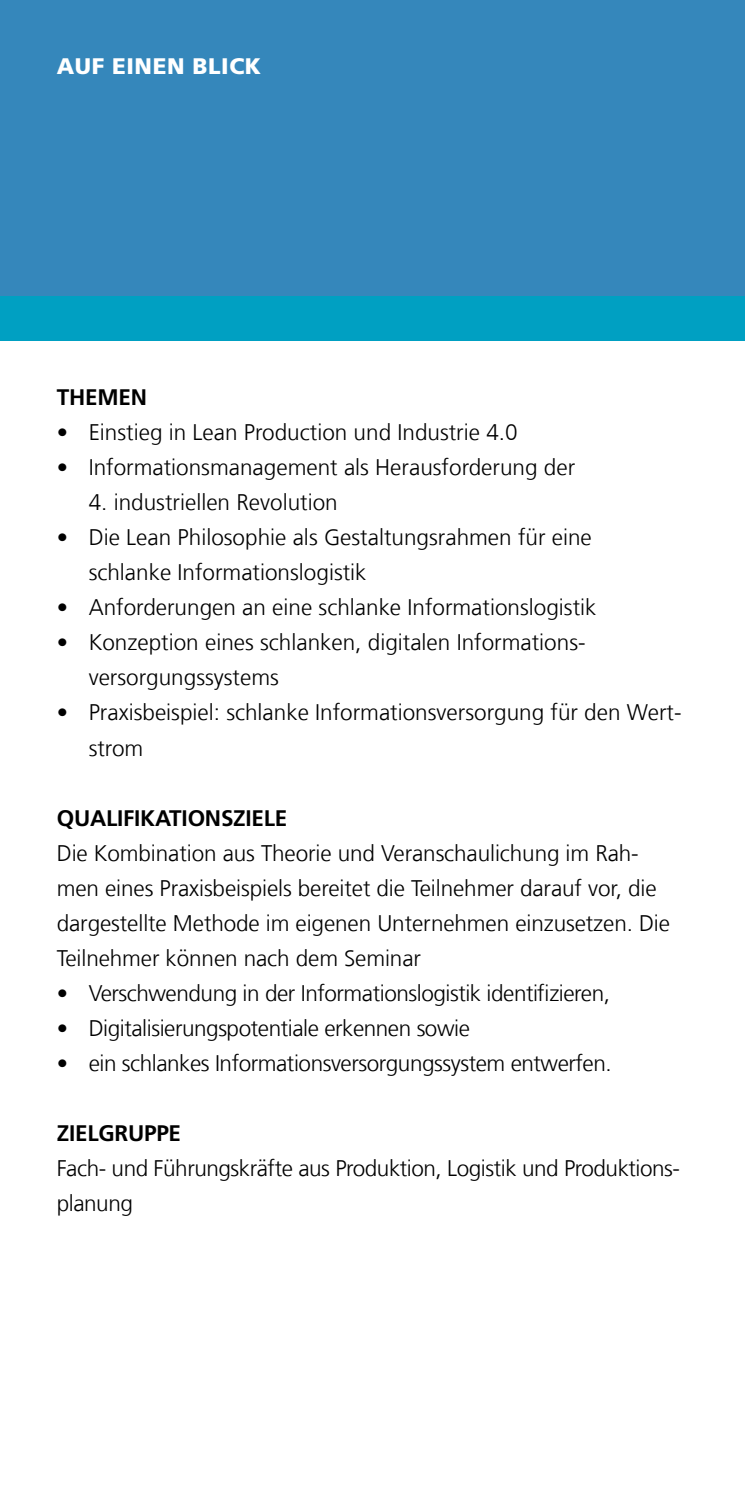
<style>
.page{position:relative;width:745px;height:1489px;background:#fff}
.page>*{position:absolute;margin:0;border:0;box-sizing:border-box;transform-origin:0 0}
.t1{font:300 22.5px/35px "Frutiger LT Com";letter-spacing:-.005em;color:#000}
.t2{font:700 22.5px "Frutiger LT Com";letter-spacing:-.01em;color:#000}
.t3{font:900 22.5px "Frutiger LT Com";letter-spacing:.025em;color:#fff}
</style>
<div class="page">
<div style="left:0;top:0;width:744px;height:340px;background:#3587bb"></div>
<div style="left:0;top:296px;width:744px;height:44px;background:#00a0c2"></div>
<p class="t3" style="left:57px;top:52px;width:206px">AUF EINEN BLICK</p>
<p class="t2" style="left:57px;top:384px;width:92px">THEMEN</p>
<p class="t1" style="left:57px;top:415px;width:462px">• Einstieg in Lean Production und Industrie 4.0</p>
<p class="t1" style="left:57px;top:450px;width:519px">• Informationsmanagement als Herausforderung der</p>
<p class="t1" style="left:89px;top:485px;width:250px">4. industriellen Revolution</p>
<p class="t1" style="left:89px;top:520px;width:504px;text-indent:-32px">• Die Lean Philosophie als Gestaltungsrahmen für eine schlanke Informationslogistik</p>
<p class="t1" style="left:57px;top:590px;width:541px">• Anforderungen an eine schlanke Informationslogistik</p>
<p class="t1" style="left:89px;top:625px;width:498px;text-indent:-32px">• Konzeption eines schlanken, digitalen Informations&shy;versorgungssystems</p>
<p class="t1" style="left:89px;top:695px;width:594px;text-indent:-32px">• Praxisbeispiel: schlanke Informationsversorgung für den Wert&shy;strom</p>
<p class="t2" style="left:57px;top:804px;width:232px">QUALIFIKATIONSZIELE</p>
<p class="t1" style="left:57px;top:835px;width:614px">Die Kombination aus Theorie und Veranschaulichung im Rah&shy;men eines Praxisbeispiels bereitet die Teilnehmer darauf vor, die dargestellte Methode im eigenen Unternehmen einzusetzen. Die Teilnehmer können nach dem Seminar</p>
<p class="t1" style="left:57px;top:975px;width:554px">• Verschwendung in der Informationslogistik identifizieren,</p>
<p class="t1" style="left:57px;top:1010px;width:414px">• Digitalisierungspotentiale erkennen sowie</p>
<p class="t1" style="left:57px;top:1045px;width:556px">• ein schlankes Informationsversorgungssystem entwerfen.</p>
<p class="t2" style="left:57px;top:1119px;width:126px">ZIELGRUPPE</p>
<p class="t1" style="left:57px;top:1150px;width:624px">Fach- und Führungskräfte aus Produktion, Logistik und Produktions&shy;planung</p>
</div>
